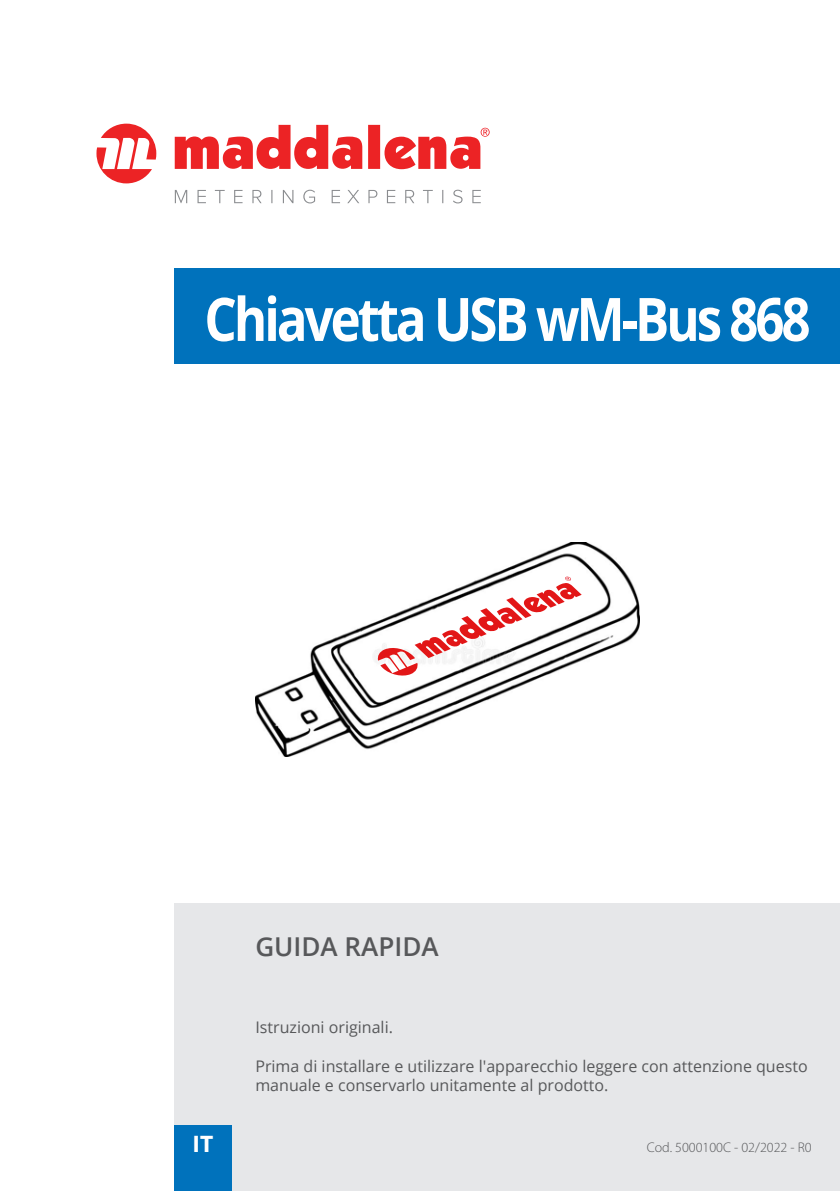
<style>
.page{position:relative;width:840px;height:1191px;background:#fff}
.page>*{position:absolute;margin:0;border:0;box-sizing:border-box;transform-origin:0 0}
.t1{font:700 60px "Open Sans";letter-spacing:-.06em;color:#fff;scale:.85 1}
.t2{font:600 26px "Open Sans";color:#57585a}
.t3{font:700 24px "Myriad Pro";color:#fff}
.t4{font:16px/19.2px "Open Sans";color:#57585a}
.t5{font:300 14px "Myriad Pro";color:#57585a}
</style>
<div class="page">
<div style="left:174px;top:903px;width:665px;height:288px;background:#e6e7e9"></div>
<div style="left:174px;top:268px;width:665px;height:95px;background:#0072bc"></div>
<div style="left:174px;top:1125px;width:57px;height:66px;background:#0072bc"></div>
<svg style="left:175px;top:190px;width:305px;height:13px"></svg>
<svg style="left:175px;top:125px;width:314px;height:44px"></svg>
<svg style="left:96px;top:124px;width:60px;height:59px"></svg>
<img style="left:255px;top:542px;width:384px;height:214px">
<svg style="left:377px;top:576px;width:204px;height:101px"></svg>
<h1 class="t1" style="left:204px;top:277px;width:714px">Chiavetta USB wM-Bus 868</h1>
<h2 class="t2" style="left:255px;top:928px;width:185px">GUIDA RAPIDA</h2>
<h3 class="t3" style="left:193px;top:1130px;width:22px">IT</h3>
<p class="t4" style="left:255px;top:1017px;width:139px">Istruzioni originali.</p>
<p class="t4" style="left:255px;top:1055px;width:553px">Prima di installare e utilizzare l'apparecchio leggere con attenzione questo manuale e conservarlo unitamente al prodotto.</p>
<p class="t5" style="left:646px;top:1139px;width:166px">Cod. 5000100C - 02/2022 - R0</p>
</div>
